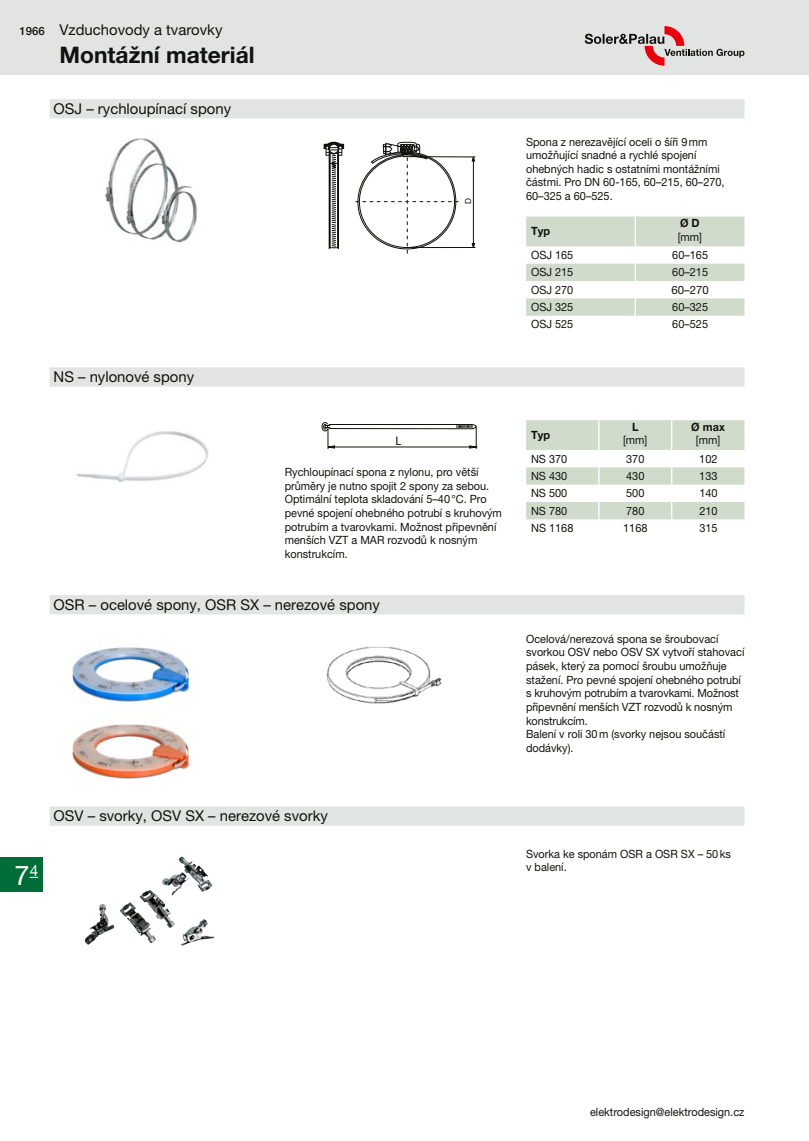
<style>
.page{position:relative;width:809px;height:1141px;background:#fff}
.page>*{position:absolute;margin:0;border:0;box-sizing:border-box;transform-origin:0 0}
.t1{font:27.12px "Helvetica Neue LT Pro";color:#fff}
.t2{font:700 22.75px "Helvetica Neue LT Pro";color:#12120d}
.t3{font:14.88px "Helvetica Neue LT Pro";color:#12120d}
.t4{font:12.42px "Myriad Pro";color:#12120d}
.t5{font:11.38px/13.7px "Helvetica Neue LT Pro";color:#12120d;scale:.96 1}
.t6{font:700 11.38px "Helvetica Neue LT Pro";color:#12120d;scale:.96 1}
.t7{font:11.38px "Helvetica Neue LT Pro";color:#12120d}
.t8{font:8.22px "Arial";color:#12120d}
.s1{font-weight:500;font-size:11.38px}
</style>
<div class="page">
<div style="left:0;top:0;width:809px;height:74px;background:#e2e3e3"></div>
<div style="left:0;top:858px;width:42px;height:34px;background:#006d38"></div>
<svg style="left:584px;top:26px;width:160px;height:40px"></svg>
<img style="left:105px;top:138px;width:92px;height:105px">
<img style="left:76px;top:431px;width:133px;height:51px">
<div style="left:50px;top:99px;width:694px;height:19px;background:#e2e3e3"></div>
<div style="left:50px;top:367px;width:694px;height:20px;background:#e2e3e3"></div>
<div style="left:50px;top:595px;width:694px;height:19px;background:#e2e3e3"></div>
<img style="left:162px;top:857px;width:50px;height:39px">
<div style="left:50px;top:806px;width:694px;height:20px;background:#e2e3e3"></div>
<hr style="left:328px;top:424px;width:144px;height:1px;background:#12120d">
<hr style="left:328px;top:428px;width:144px;height:1px;background:#12120d">
<div style="left:322px;top:422px;width:6px;height:9px;border:1px solid #12120d;border-radius:50%"></div>
<hr style="left:334px;top:447px;width:135px;height:1px;background:#12120d">
<svg style="left:323px;top:424px;width:12px;height:25px"></svg>
<svg style="left:456px;top:424px;width:21px;height:25px"></svg>
<svg style="left:526px;top:420px;width:218px;height:100px"></svg>
<svg style="left:526px;top:217px;width:218px;height:99px"></svg>
<svg style="left:323px;top:141px;width:135px;height:113px"></svg>
<hr style="left:407px;top:247px;width:68px;height:1px;background:#12120d">
<hr style="left:411px;top:156px;width:64px;height:1px;background:#12120d">
<hr style="left:473px;top:157px;width:1px;height:90px;background:#12120d">
<img style="left:72px;top:647px;width:118px;height:55px">
<img style="left:72px;top:724px;width:118px;height:55px">
<img style="left:326px;top:647px;width:116px;height:57px">
<h3 class="t3" style="left:19px;top:21px;width:204px"><span class="s1">1966</span> Vzduchovody a tvarovky</h3>
<h2 class="t2" style="left:60px;top:41px;width:196px">Montážní materiál</h2>
<h3 class="t3" style="left:54px;top:100px;width:179px">OSJ – rychloupínací spony</h3>
<h3 class="t3" style="left:54px;top:368px;width:142px">NS – nylonové spony</h3>
<p class="t8" style="left:462px;top:204px;width:7px;rotate:-90deg">D</p>
<p class="t5" style="left:526px;top:135px;width:208px">Spona z nerezavějící oceli o šíři 9mm umožňující snadné a rychlé spojení ohebných hadic s ostatními montážními částmi. Pro DN 60-165, 60–215, 60–270, 60–325 a 60–525.</p>
<p class="t6" style="left:531px;top:224px;width:21px">Typ</p>
<p class="t6" style="left:680px;top:216px;width:22px">Ø D</p>
<p class="t5" style="left:677px;top:230px;width:27px">[mm]</p>
<p class="t5" style="left:531px;top:248px;width:46px">OSJ 165</p>
<p class="t5" style="left:672px;top:248px;width:39px">60–165</p>
<p class="t5" style="left:531px;top:265px;width:46px">OSJ 215</p>
<p class="t5" style="left:672px;top:265px;width:39px">60–215</p>
<p class="t5" style="left:531px;top:283px;width:46px">OSJ 270</p>
<p class="t7" style="left:671px;top:283px;width:39px">60–270</p>
<p class="t5" style="left:531px;top:300px;width:46px">OSJ 325</p>
<p class="t5" style="left:672px;top:300px;width:39px">60–325</p>
<p class="t5" style="left:531px;top:317px;width:46px">OSJ 525</p>
<p class="t5" style="left:672px;top:317px;width:39px">60–525</p>
<p class="t4" style="left:395px;top:433px;width:7px">L</p>
<p class="t6" style="left:531px;top:428px;width:21px">Typ</p>
<p class="t6" style="left:632px;top:420px;width:8px">L</p>
<p class="t5" style="left:623px;top:433px;width:27px">[mm]</p>
<p class="t6" style="left:691px;top:420px;width:36px">Ø max</p>
<p class="t5" style="left:696px;top:433px;width:27px">[mm]</p>
<p class="t5" style="left:285px;top:465px;width:228px">Rychloupínací spona z nylonu, pro větší průměry je nutno spojit 2 spony za sebou.<br>Optimální teplota skladování 5–40°C. Pro pevné spojení ohebného potrubí s kruhovým potrubím a tvarovkami. Možnost připevnění menších VZT a MAR rozvodů k nosným konstrukcím.</p>
<p class="t5" style="left:531px;top:452px;width:39px">NS 370</p>
<p class="t5" style="left:626px;top:452px;width:20px">370</p>
<p class="t5" style="left:699px;top:452px;width:20px">102</p>
<p class="t5" style="left:531px;top:469px;width:39px">NS 430</p>
<p class="t5" style="left:626px;top:469px;width:20px">430</p>
<p class="t5" style="left:699px;top:469px;width:20px">133</p>
<p class="t5" style="left:531px;top:486px;width:39px">NS 500</p>
<p class="t5" style="left:626px;top:486px;width:20px">500</p>
<p class="t5" style="left:699px;top:486px;width:20px">140</p>
<p class="t5" style="left:531px;top:504px;width:39px">NS 780</p>
<p class="t5" style="left:626px;top:504px;width:20px">780</p>
<p class="t5" style="left:699px;top:504px;width:20px">210</p>
<p class="t5" style="left:531px;top:521px;width:46px">NS 1168</p>
<p class="t5" style="left:623px;top:521px;width:27px">1168</p>
<p class="t5" style="left:699px;top:521px;width:20px">315</p>
<h3 class="t3" style="left:54px;top:596px;width:328px">OSR – ocelové spony, OSR SX – nerezové spony</h3>
<h1 class="t1" style="left:15px;top:859px;width:25px">7<sup>4</sup></h1>
<h3 class="t3" style="left:54px;top:807px;width:276px">OSV – svorky, OSV SX – nerezové svorky</h3>
<p class="t5" style="left:526px;top:632px;width:229px">Ocelová/nerezová spona se šroubovací svorkou OSV nebo OSV SX vytvoří stahovací pásek, který za pomocí šroubu umožňuje stažení. Pro pevné spojení ohebného potrubí s kruhovým potrubím a tvarovkami. Možnost připevnění menších VZT rozvodů k nosným konstrukcím.<br>Balení v roli 30m (svorky nejsou součástí dodávky).</p>
<p class="t5" style="left:526px;top:846px;width:215px">Svorka ke sponám OSR a OSR SX – 50ks v balení.</p>
<p class="t5" style="left:590px;top:1105px;width:162px">elektrodesign@elektrodesign.cz</p>
</div>
